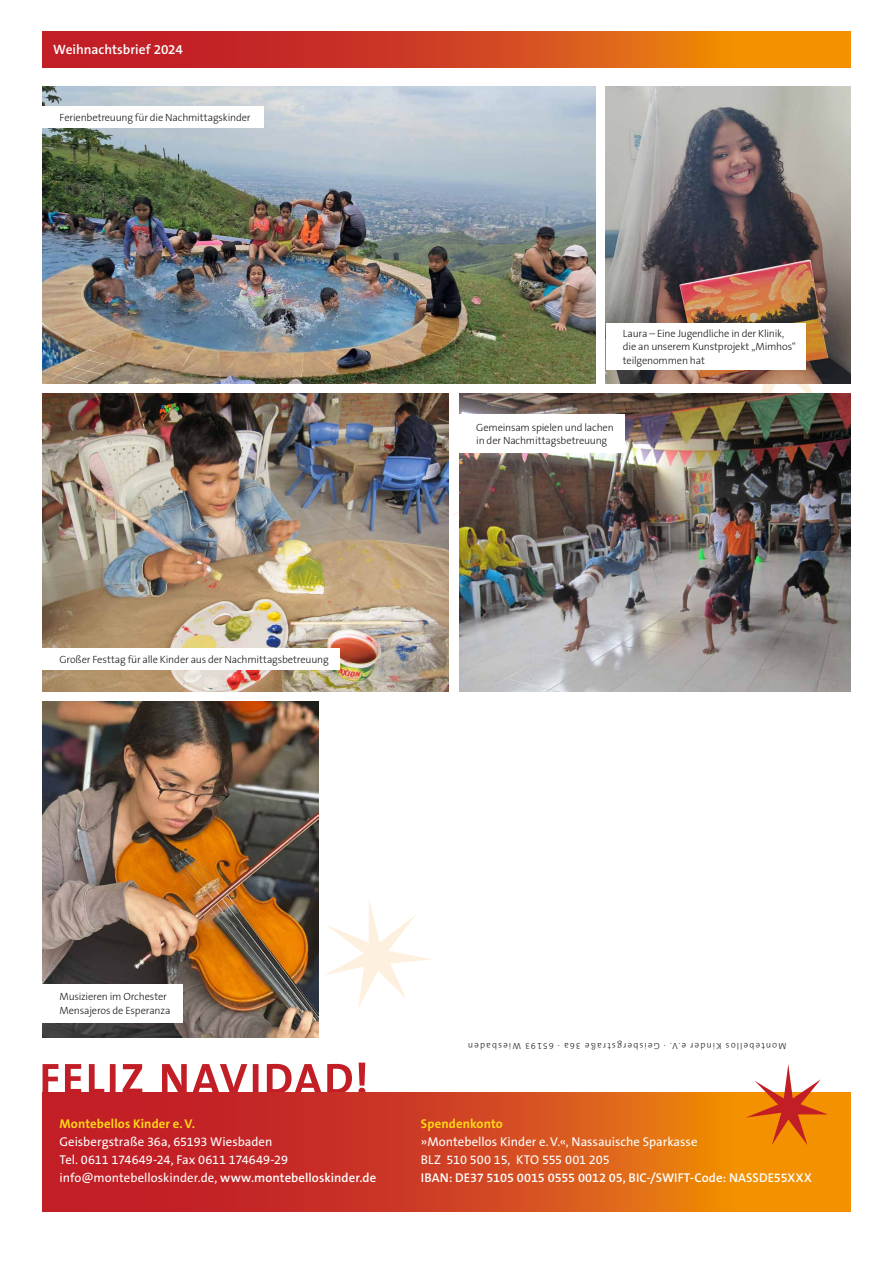
<style>
.page{position:relative;width:893px;height:1263px;background:#fff}
.page>*{position:absolute;margin:0;border:0;box-sizing:border-box;transform-origin:0 0}
.t1{font:600 13.5px "The Sans B W6";color:#fff}
.t2{font:12.75px "The Sans B W5 Plain";color:#fff}
.t3{font:600 12.75px "The Sans B W6";color:#fff}
.t4{font:700 12.75px "The Sans B W7";letter-spacing:.01em;color:#ffd516}
.t5{font:300 10.5px/13.5px "The Sans B W3";letter-spacing:-.015em;color:#1a1a18}
.t6{font:300 9px "The Sans B W3";letter-spacing:.13em;color:#1a1a18}
.s1{font-family:"The Sans B W6";font-weight:600}
</style>
<div class="page">
<svg style="left:43px;top:1062px;width:322px;height:31px"></svg>
<svg style="left:43px;top:1093px;width:807px;height:119px;background:#d3491d"></svg>
<svg style="left:43px;top:32px;width:807px;height:36px;background:#d44c1b"></svg>
<svg style="left:745px;top:1064px;width:83px;height:81px"></svg>
<svg style="left:326px;top:899px;width:106px;height:109px"></svg>
<svg style="left:762px;top:279px;width:89px;height:139px"></svg>
<img style="left:43px;top:86px;width:552px;height:298px">
<img style="left:43px;top:393px;width:406px;height:298px">
<img style="left:606px;top:86px;width:244px;height:298px">
<img style="left:459px;top:393px;width:391px;height:298px">
<img style="left:43px;top:702px;width:276px;height:335px">
<div style="left:43px;top:106px;width:221px;height:22px;background:#fff"></div>
<div style="left:43px;top:984px;width:140px;height:38px;background:#fff"></div>
<div style="left:43px;top:648px;width:297px;height:22px;background:#fff"></div>
<div style="left:459px;top:415px;width:166px;height:38px;background:#fff"></div>
<div style="left:606px;top:323px;width:200px;height:47px;background:#fff"></div>
<p class="t1" style="left:53px;top:40px;width:131px">Weihnachtsbrief 2024</p>
<p class="t5" style="left:60px;top:111px;width:193px">Ferienbetreuung für die Nachmittagskinder</p>
<p class="t5" style="left:60px;top:653px;width:271px">Großer Festtag für alle Kinder aus der Nachmittagsbetreuung</p>
<p class="t5" style="left:60px;top:990px;width:112px">Musizieren im Orchester<br>Mensajeros de Esperanza</p>
<p class="t5" style="left:623px;top:327px;width:175px">Laura – Eine Jugendliche in der Klinik, die an unserem Kunstprojekt „Mimhos“ teilgenommen hat</p>
<p class="t5" style="left:476px;top:421px;width:139px">Gemeinsam spielen und lachen in der Nachmittagsbetreuung</p>
<p class="t6" style="left:786px;top:1051px;width:320px;rotate:-180deg">Montebellos Kinder e.V. · Geisbergstraße 36a · 65193 Wiesbaden</p>
<p class="t4" style="left:60px;top:1115px;width:137px">Montebellos Kinder e.V.</p>
<p class="t4" style="left:421px;top:1115px;width:83px">Spendenkonto</p>
<p class="t2" style="left:60px;top:1133px;width:214px">Geisbergstraße 36a, 65193 Wiesbaden</p>
<p class="t2" style="left:421px;top:1133px;width:278px">»Montebellos Kinder e.V.«, Nassauische Sparkasse</p>
<p class="t2" style="left:60px;top:1151px;width:230px">Tel. 0611 174649-24, Fax 0611 174649-29</p>
<p class="t2" style="left:421px;top:1151px;width:190px">BLZ 510 500 15, KTO 555 001 205</p>
<p class="t2" style="left:60px;top:1169px;width:318px">info@montebelloskinder.de, <span class="s1">www.montebelloskinder.de</span></p>
<p class="t3" style="left:421px;top:1169px;width:392px">IBAN: DE37 5105 0015 0555 0012 05, BIC-/SWIFT-Code: NASSDE55XXX</p>
</div>
